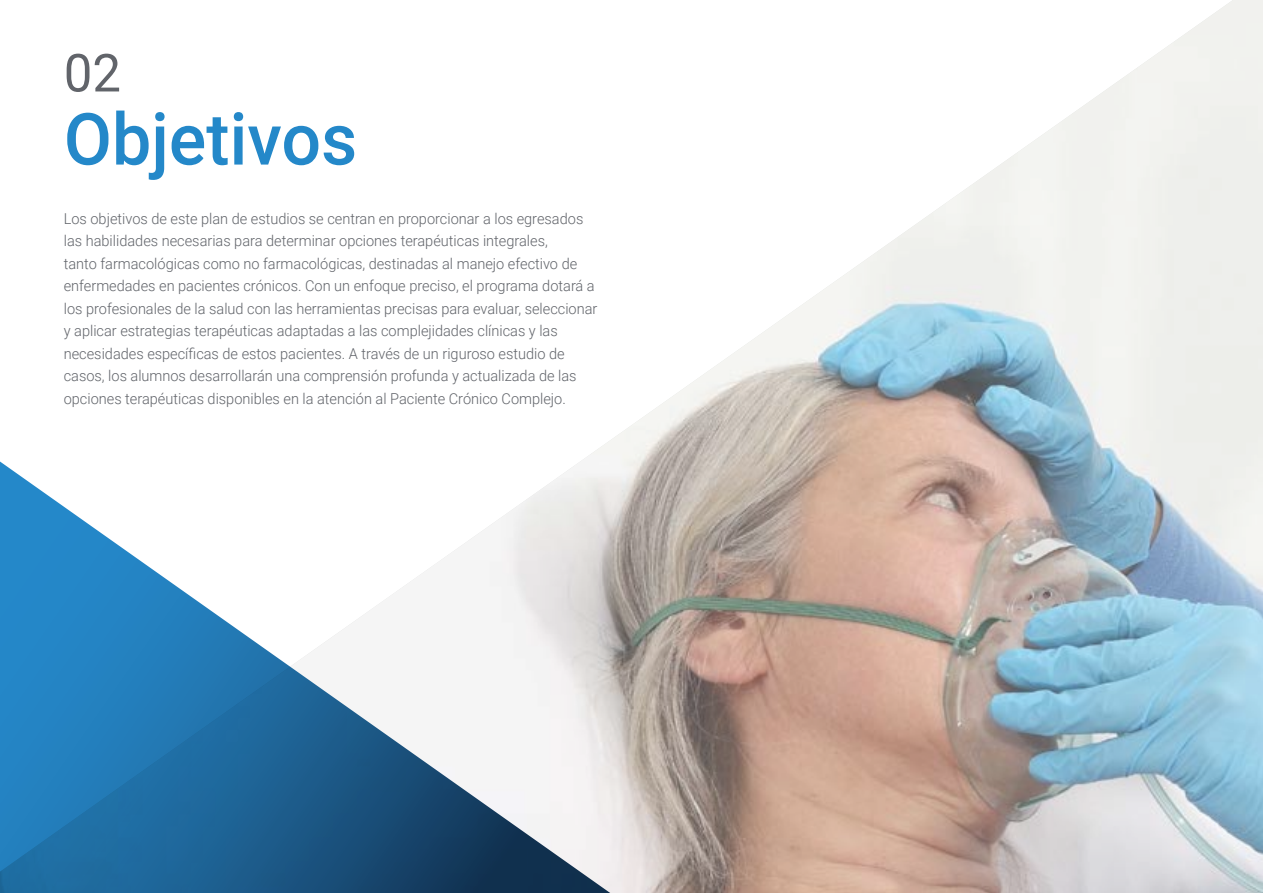
<style>
.page{position:relative;width:1263px;height:893px;background:#fff}
.page>*{position:absolute;margin:0;border:0;box-sizing:border-box;transform-origin:0 0}
.t1{font:500 72px "Roboto";color:#2488c9}
.t2{font:52.5px "Roboto";color:#61646a}
.t3{font:300 15px/22.5px "Roboto";color:#61646a}
</style>
<div class="page">
<img style="left:603px;top:0;width:660px;height:893px">
<svg style="left:0;top:446px;width:640px;height:447px"></svg>
<h2 class="t2" style="left:64px;top:36px;width:59px">02</h2>
<h1 class="t1" style="left:64px;top:89px;width:295px">Objetivos</h1>
<p class="t3" style="left:64px;top:207px;width:535px">Los objetivos de este plan de estudios se centran en proporcionar a los egresados las habilidades necesarias para determinar opciones terapéuticas integrales,<br>tanto farmacológicas como no farmacológicas, destinadas al manejo efectivo de enfermedades en pacientes crónicos. Con un enfoque preciso, el programa dotará a los profesionales de la salud con las herramientas precisas para evaluar, seleccionar y aplicar estrategias terapéuticas adaptadas a las complejidades clínicas y las necesidades específicas de estos pacientes. A través de un riguroso estudio de casos, los alumnos desarrollarán una comprensión profunda y actualizada de las opciones terapéuticas disponibles en la atención al Paciente Crónico Complejo.</p>
</div>
